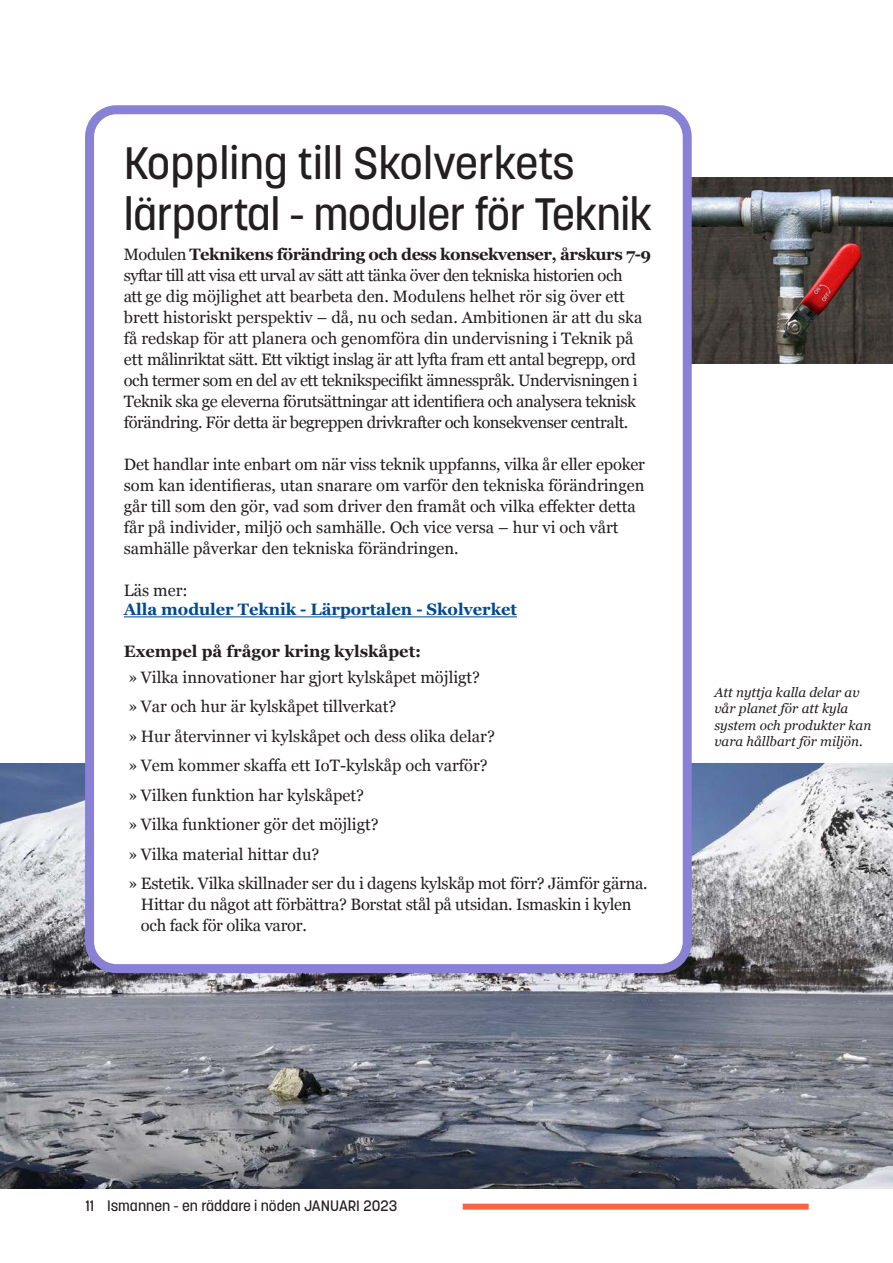
<style>
.page{position:relative;width:893px;height:1263px;background:#fff}
.page>*{position:absolute;margin:0;border:0;box-sizing:border-box;transform-origin:0 0}
.Rubriknivå_2{font:500 45px/51px "Korolev Li U";letter-spacing:-.015em;color:#231f20}
.t1{font:16.5px/21px "Georgia";color:#231f20}
.t2{font:16.5px/21px "Georgia";letter-spacing:-.025em;color:#231f20}
.t3{font:700 16.5px/19.5px "Georgia";letter-spacing:-.005em;color:#014990}
.t4{font:700 16.5px "Georgia";color:#231f20}
.t5{font:500 15px "Korolev Li U";color:#231f20}
.Bildtext{font:italic 13.5px/16.5px "Georgia";color:#231f20}
.s1{font-weight:700}
.s2{font-weight:400;color:#231f20}
</style>
<div class="page">
<div style="left:463px;top:1203px;width:346px;height:6px;background:#ff6442"></div>
<img style="left:0;top:763px;width:893px;height:425px">
<img style="left:692px;top:178px;width:201px;height:185px">
<div style="left:90px;top:110px;width:597px;height:858px;background:#fff;border-radius:27px"></div>
<hr style="left:124px;top:616px;width:393px;height:1px;background:#014990">
<div style="left:85px;top:105px;width:607px;height:868px;border:9px solid #8981d3;border-radius:27px"></div>
<h2 class="Rubriknivå_2" style="left:124px;top:137px;width:530px">Koppling till Skolverkets lärportal - moduler för Teknik</h2>
<p class="t2" style="left:124px;top:243px;width:529px">Modulen <span class="s1">Teknikens förändring och dess konsekvenser, årskurs 7-9 </span>syftar till att visa ett urval av sätt att tänka över den tekniska historien och<br>att ge dig möjlighet att bearbeta den. Modulens helhet rör sig över ett brett historiskt perspektiv – då, nu och sedan. Ambitionen är att du ska få redskap för att planera och genomföra din undervisning i Teknik på ett målinriktat sätt. Ett viktigt inslag är att lyfta fram ett antal begrepp, ord och termer som en del av ett teknikspecifikt ämnesspråk. Undervisningen i Teknik ska ge eleverna förutsättningar att identifiera och analysera teknisk förändring. För detta är begreppen drivkrafter och konsekvenser centralt.</p>
<p class="t1" style="left:124px;top:453px;width:523px">Det handlar inte enbart om när viss teknik uppfanns, vilka år eller epoker som kan identifieras, utan snarare om varför den tekniska förändringen går till som den gör, vad som driver den framåt och vilka effekter detta får på individer, miljö och samhälle. Och vice versa – hur vi och vårt samhälle påverkar den tekniska förändringen.</p>
<p class="t3" style="left:124px;top:580px;width:395px"><span class="s2">Läs mer:<br></span>Alla moduler Teknik - Lärportalen - Skolverket</p>
<p class="t4" style="left:124px;top:639px;width:299px">Exempel på frågor kring kylskåpet:</p>
<p class="t1" style="left:128px;top:666px;width:354px">» Vilka innovationer har gjort kylskåpet möjligt?</p>
<p class="t1" style="left:128px;top:695px;width:270px">» Var och hur är kylskåpet tillverkat?</p>
<p class="t1" style="left:128px;top:725px;width:368px">» Hur återvinner vi kylskåpet och dess olika delar?</p>
<p class="t1" style="left:128px;top:754px;width:361px">» Vem kommer skaffa ett IoT-kylskåp och varför?</p>
<p class="t1" style="left:128px;top:784px;width:238px">» Vilken funktion har kylskåpet?</p>
<p class="t1" style="left:128px;top:813px;width:252px">» Vilka funktioner gör det möjligt?</p>
<p class="t1" style="left:128px;top:843px;width:193px">» Vilka material hittar du?</p>
<p class="t1" style="left:141px;top:872px;width:508px;text-indent:-13px">» Estetik. Vilka skillnader ser du i dagens kylskåp mot förr? Jämför gärna.<br>Hittar du något att förbättra? Borstat stål på utsidan. Ismaskin i kylen och fack för olika varor.</p>
<p class="Bildtext" style="left:714px;top:683px;width:158px">Att nyttja kalla delar av vår planet för att kyla system och produkter kan vara hållbart för miljön.</p>
<p class="t5" style="left:86px;top:1196px;width:313px">11 Ismannen - en räddare i nöden JANUARI 2023</p>
</div>
